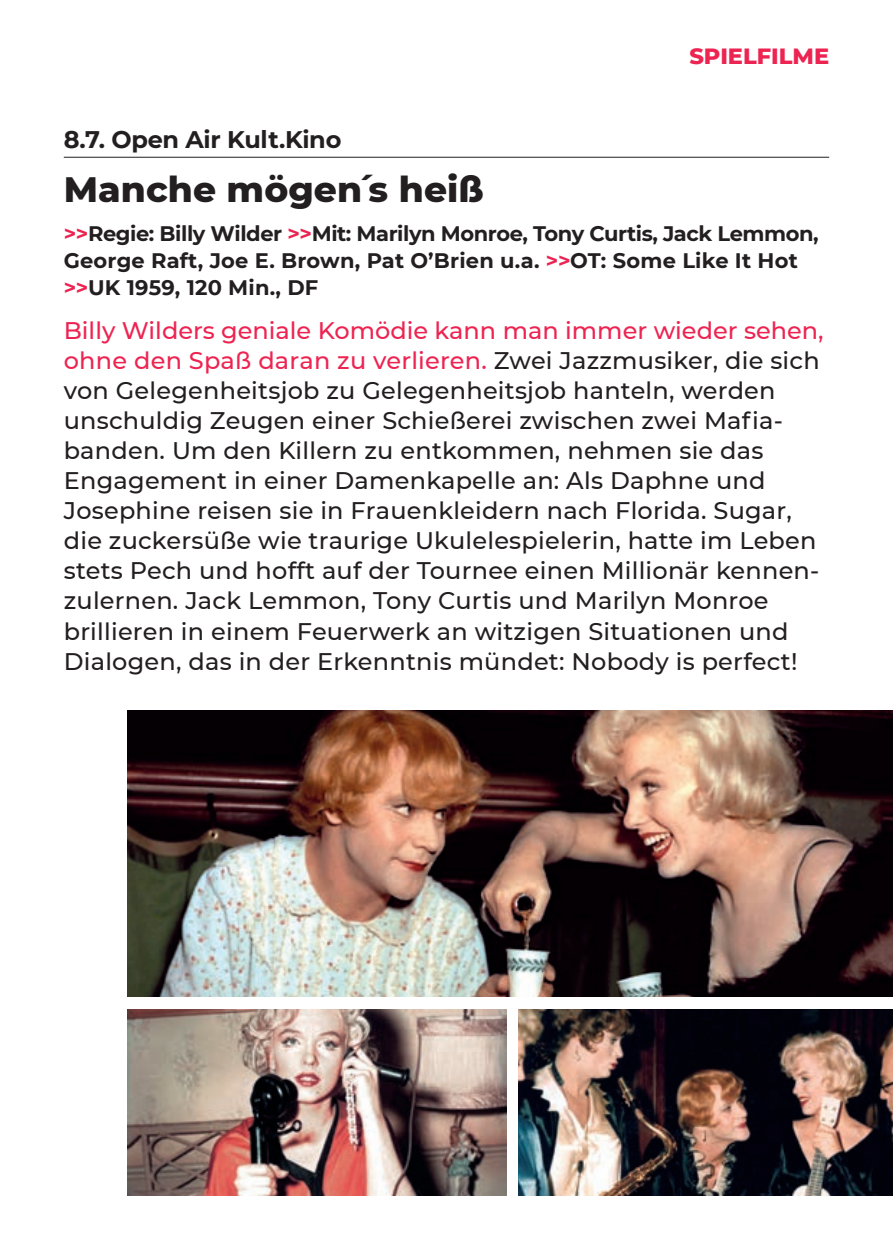
<style>
.page{position:relative;width:893px;height:1259px;background:#fff}
.page>*{position:absolute;margin:0;border:0;box-sizing:border-box;transform-origin:0 0}
.t1{font:800 36px "Montserrat";color:#231f20}
.t2{font:500 24px/30px "Montserrat";letter-spacing:.01em;color:#231f20}
.t3{font:700 24px "Montserrat";letter-spacing:-.01em;color:#231f20}
.t4{font:800 22.5px "Montserrat";color:#ed2452}
.t5{font:700 21px/27px "Montserrat";letter-spacing:-.015em;color:#231f20}
.s1{color:#ed2452}
</style>
<div class="page">
<hr style="left:64px;top:157px;width:765px;height:1px;background:#231f20">
<img style="left:128px;top:710px;width:765px;height:287px">
<img style="left:128px;top:1009px;width:378px;height:186px">
<img style="left:519px;top:1009px;width:374px;height:186px">
<p class="t3" style="left:64px;top:122px;width:279px">8.7. Open Air Kult.Kino</p>
<h1 class="t1" style="left:64px;top:163px;width:421px">Manche mögen´s heiß</h1>
<p class="t4" style="left:689px;top:40px;width:141px">SPIELFILME</p>
<p class="t5" style="left:64px;top:219px;width:756px"><span class="s1">&gt;&gt;</span>Regie: Billy Wilder <span class="s1">&gt;&gt;</span>Mit: Marilyn Monroe, Tony Curtis, Jack Lemmon,<br>George Raft, Joe E. Brown, Pat O’Brien u.a. <span class="s1">&gt;&gt;</span>OT: Some Like It Hot <span class="s1">&gt;&gt;</span>UK 1959, 120 Min., DF</p>
<p class="t2" style="left:64px;top:315px;width:761px"><span class="s1">Billy Wilders geniale Komödie kann man immer wieder sehen, ohne den Spaß daran zu verlieren.</span> Zwei Jazzmusiker, die sich von Gelegenheitsjob zu Gelegenheitsjob hanteln, werden unschuldig Zeugen einer Schießerei zwischen zwei Mafia&shy;banden. Um den Killern zu entkommen, nehmen sie das Engagement in einer Damenkapelle an: Als Daphne und Josephine reisen sie in Frauenkleidern nach Florida. Sugar, die zuckersüße wie traurige Ukulelespielerin, hatte im Leben stets Pech und hofft auf der Tournee einen Millionär kennen&shy;zulernen. Jack Lemmon, Tony Curtis und Marilyn Monroe brillieren in einem Feuerwerk an witzigen Situationen und Dialogen, das in der Erkenntnis mündet: Nobody is perfect!</p>
</div>
